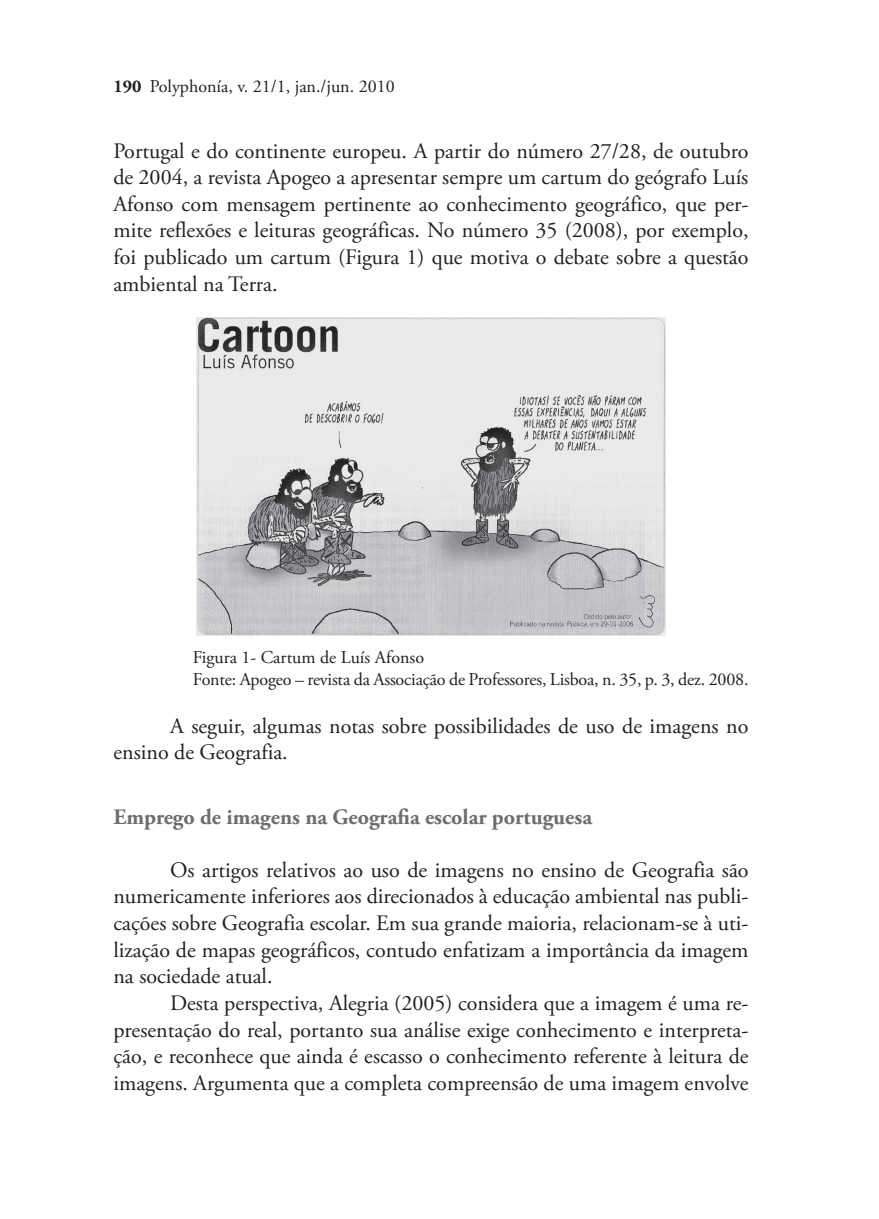
<style>
.page{position:relative;width:879px;height:1219px;background:#fff}
.page>*{position:absolute;margin:0;border:0;box-sizing:border-box;transform-origin:0 0}
.t1{font:22px/26.6px "Adobe Garamond Pro";color:#231f20;text-align:justify}
.t2{font:700 22px "Adobe Garamond Pro";color:#6c6d70}
.t3{font:18px/21.6px "Adobe Garamond Pro";letter-spacing:-.01em;color:#231f20}
.s1{font-weight:700}
</style>
<div class="page">
<img style="left:196px;top:317px;width:470px;height:318px">
<p class="t3" style="left:114px;top:76px;width:283px"><span class="s1">190</span> Polyphonía, v. 21/1, jan./jun. 2010</p>
<p class="t1" style="left:113px;top:138px;width:636px">Portugal e do continente europeu. A partir do número 27/28, de outubro de 2004, a revista Apogeo a apresentar sempre um cartum do geógrafo Luís Afonso com mensagem pertinente ao conhecimento geográfico, que per&shy;mite reflexões e leituras geográficas. No número 35 (2008), por exemplo, foi publicado um cartum (Figura 1) que motiva o debate sobre a questão ambiental na Terra.</p>
<p class="t3" style="left:193px;top:647px;width:557px">Figura 1- Cartum de Luís Afonso<br>Fonte: Apogeo – revista da Associação de Professores, Lisboa, n. 35, p. 3, dez. 2008.</p>
<p class="t1" style="left:113px;top:713px;width:636px;text-indent:57px">A seguir, algumas notas sobre possibilidades de uso de imagens no ensino de Geografia.</p>
<p class="t2" style="left:113px;top:804px;width:480px">Emprego de imagens na Geografia escolar portuguesa</p>
<p class="t1" style="left:113px;top:857px;width:637px;text-indent:57px">Os artigos relativos ao uso de imagens no ensino de Geografia são numericamente inferiores aos direcionados à educação ambiental nas publi&shy;cações sobre Geografia escolar. Em sua grande maioria, relacionam-se à uti&shy;lização de mapas geográficos, contudo enfatizam a importância da imagem na sociedade atual.</p>
<p class="t1" style="left:113px;top:990px;width:637px;text-indent:57px">Desta perspectiva, Alegria (2005) considera que a imagem é uma re&shy;presentação do real, portanto sua análise exige conhecimento e interpreta&shy;ção, e reconhece que ainda é escasso o conhecimento referente à leitura de imagens. Argumenta que a completa compreensão de uma imagem envolve</p>
</div>
